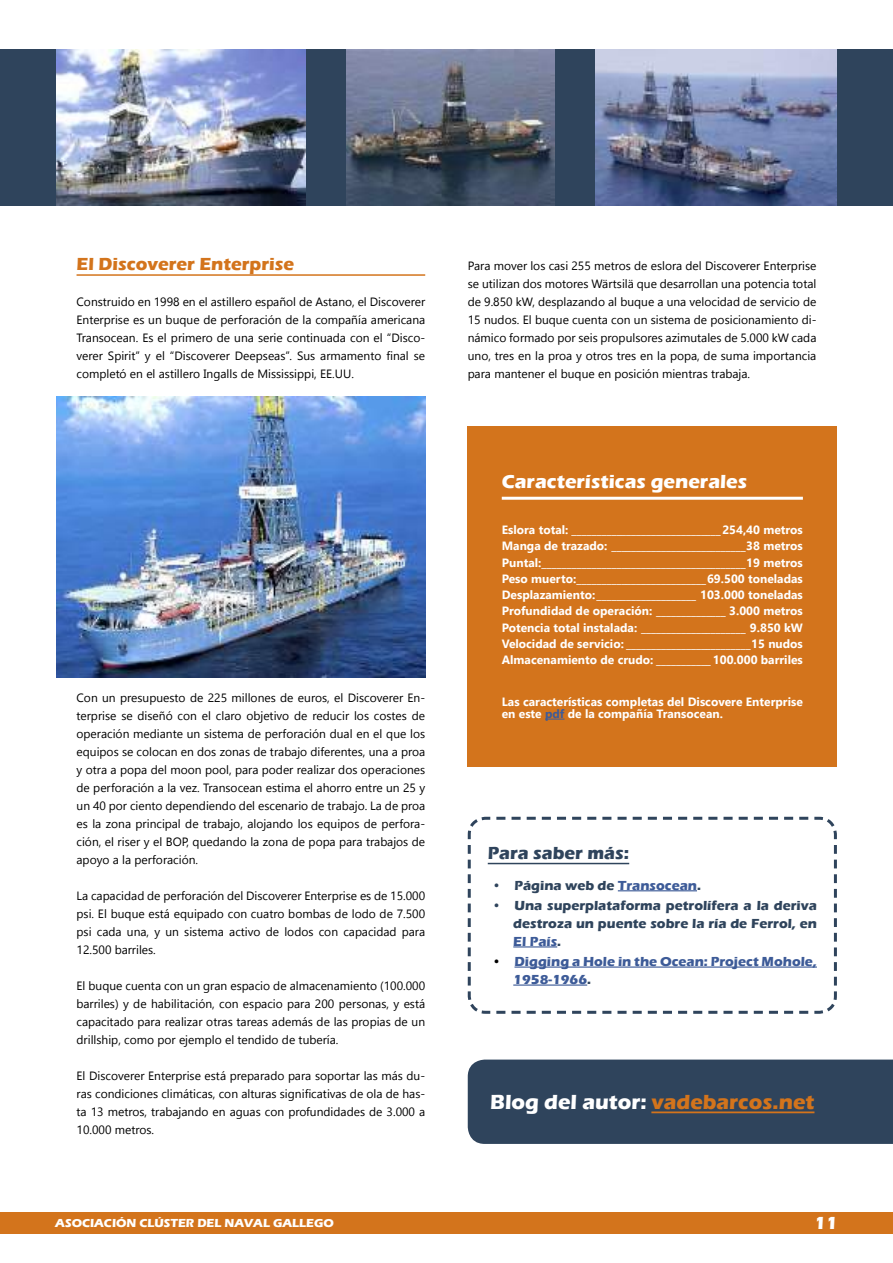
<style>
.page{position:relative;width:893px;height:1263px;background:#fff}
.page>*{position:absolute;margin:0;border:0;box-sizing:border-box;transform-origin:0 0}
.t1{font:700 21px "Eras ITC";color:#d3741c}
.t2{font:700 19.5px "Eras ITC";color:#fff}
.t3{font:700 18px "Eras ITC";color:#d3741c}
.t4{font:700 18px "Eras ITC";color:#2f445c}
.t5{font:700 18px "Eras ITC";color:#fff}
.t6{font:700 13.5px/18px "Eras ITC";color:#2f445c;text-align:justify}
.t7{font:700 13.5px/18px "Eras ITC";color:#3d5b98}
.t8{font:12px/18px "Gadugi";color:#000;text-align:justify}
.t9{font:700 12px/16.2px "Gadugi";color:#fff;text-align:justify}
.t10{font:700 12px "Eras ITC";color:#fff}
.s1{color:#3d5b98}
.s2{color:#000}
.s3{color:#2f445c}
.s4{color:#fff}
</style>
<div class="page">
<div style="left:0;top:1212px;width:893px;height:21px;background:#d3741c"></div>
<div style="left:0;top:49px;width:893px;height:157px;background:#2f445c"></div>
<hr style="left:77px;top:274px;width:348px;height:2px;background:#d3741c">
<svg style="left:467px;top:816px;width:370px;height:198px"></svg>
<div style="left:468px;top:426px;width:369px;height:341px;background:#d3741c"></div>
<hr style="left:502px;top:497px;width:301px;height:3px;background:#fff">
<svg style="left:545px;top:719px;width:19px;height:1px"></svg>
<img style="left:56px;top:396px;width:369px;height:281px">
<div style="left:468px;top:1059px;width:425px;height:85px;background:#2f445c"></div>
<img style="left:346px;top:49px;width:208px;height:156px">
<img style="left:595px;top:49px;width:242px;height:156px">
<img style="left:56px;top:49px;width:249px;height:156px">
<hr style="left:651px;top:1111px;width:163px;height:2px;background:#d3741c">
<h3 class="t3" style="left:77px;top:254px;width:219px">El Discoverer Enterprise</h3>
<p class="t8" style="left:77px;top:293px;width:350px">Construido en 1998 en el astillero español de Astano, el Discoverer Enterprise es un buque de perforación de la compañía americana Transocean. Es el primero de una serie continuada con el “Disco&shy;verer Spirit” y el “Discoverer Deepseas”. Sus armamento final se completó en el astillero Ingalls de Mississippi, EE.UU.</p>
<p class="t8" style="left:77px;top:689px;width:350px">Con un presupuesto de 225 millones de euros, el Discoverer En&shy;terprise se diseñó con el claro objetivo de reducir los costes de operación mediante un sistema de perforación dual en el que los equipos se colocan en dos zonas de trabajo diferentes, una a proa y otra a popa del moon pool, para poder realizar dos operaciones de perforación a la vez. Transocean estima el ahorro entre un 25 y un 40 por ciento dependiendo del escenario de trabajo. La de proa es la zona principal de trabajo, alojando los equipos de perfora&shy;ción, el riser y el BOP, quedando la zona de popa para trabajos de apoyo a la perforación.</p>
<p class="t8" style="left:77px;top:887px;width:350px">La capacidad de perforación del Discoverer Enterprise es de 15.000 psi. El buque está equipado con cuatro bombas de lodo de 7.500 psi cada una, y un sistema activo de lodos con capacidad para 12.500 barriles.</p>
<p class="t8" style="left:77px;top:977px;width:350px">El buque cuenta con un gran espacio de almacenamiento (100.000 barriles) y de habilitación, con espacio para 200 personas, y está capacitado para realizar otras tareas además de las propias de un drillship, como por ejemplo el tendido de tubería.</p>
<p class="t8" style="left:77px;top:1067px;width:350px">El Discoverer Enterprise está preparado para soportar las más du&shy;ras condiciones climáticas, con alturas significativas de ola de has&shy;ta 13 metros, trabajando en aguas con profundidades de 3.000 a 10.000 metros.</p>
<p class="t8" style="left:468px;top:257px;width:350px">Para mover los casi 255 metros de eslora del Discoverer Enterprise se utilizan dos motores Wärtsilä que desarrollan una potencia total de 9.850 kW, desplazando al buque a una velocidad de servicio de 15 nudos. El buque cuenta con un sistema de posicionamiento di&shy;námico formado por seis propulsores azimutales de 5.000 kW cada uno, tres en la proa y otros tres en la popa, de suma importancia para mantener el buque en posición mientras trabaja.</p>
<h2 class="t2" style="left:502px;top:470px;width:247px">Características generales</h2>
<p class="t9" style="left:502px;top:522px;width:303px">Eslora total: ______________________________254,40 metros Manga de trazado: ___________________________38 metros Puntal:_________________________________________19 metros Peso muerto:__________________________69.500 toneladas Desplazamiento:____________________ 103.000 toneladas Profundidad de operación: ______________ 3.000 metros Potencia total instalada: _____________________ 9.850 kW Velocidad de servicio: _________________________15 nudos Almacenamiento de crudo: ___________ 100.000 barriles</p>
<p class="t9" style="left:502px;top:696px;width:303px;line-height:12px">Las características completas del Discovere Enterprise en este <span class="s1">pdf</span> de la compañía Transocean.</p>
<h3 class="t4" style="left:488px;top:843px;width:143px">Para saber más:</h3>
<p class="t6" style="left:492px;top:876px;width:210px">• Página web de <span class="s1">Transocean</span>.</p>
<p class="t6" style="left:513px;top:896px;width:305px;text-indent:-21px">• Una superplataforma petrolífera a la deriva destroza un puente sobre la ría de Ferrol, en <span class="s1">El País</span>.</p>
<p class="t7" style="left:513px;top:952px;width:305px;text-indent:-21px"><span class="s2">•</span> Digging a Hole in the Ocean: Project Mohole,<br>1958-1966<span class="s3">.</span></p>
<h1 class="t1" style="left:490px;top:1090px;width:326px"><span class="s4">Blog del autor:</span> vadebarcos.net</h1>
<p class="t10" style="left:55px;top:1216px;width:280px">ASOCIACIÓN CLÚSTER DEL NAVAL GALLEGO</p>
<h3 class="t5" style="left:814px;top:1212px;width:25px">11</h3>
</div>
